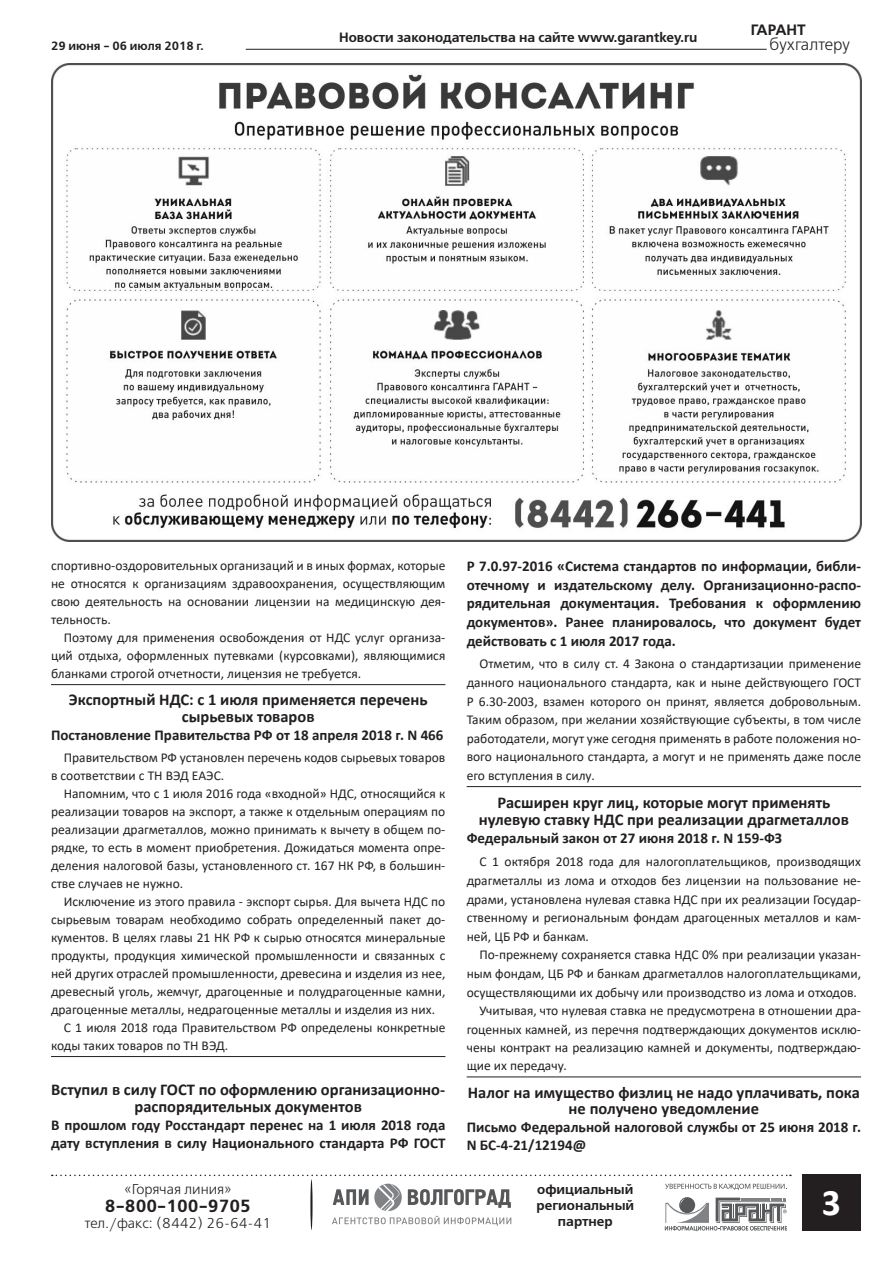
<style>
.page{position:relative;width:893px;height:1263px;background:#fff}
.page>*{position:absolute;margin:0;border:0;box-sizing:border-box;transform-origin:0 0}
.Текст_Маркированный{font:700 37.5px "Calibri";color:#fff}
.t1{font:700 17.55px "Free Set C";color:#231f20}
.Заголовок{font:700 16.5px/16.5px "Calibri";color:#231f20;text-align:center}
.t2{font:16.5px "Free Set C";letter-spacing:-.01em;color:#231f20}
.ПодЗаголовок{font:700 15px/18.6px "Calibri";color:#231f20}
.t3{font:700 15px "Free Set C";color:#231f20}
.t4{font:14.25px "Free Set C";color:#231f20}
.Текст{font:13.5px/18px "Calibri";color:#231f20;text-align:justify}
.текст_линейка{font:13.5px/18.6px "Calibri";color:#231f20;text-align:justify}
.t5{font:700 13.5px/16.2px "Free Set C";color:#231f20;text-align:center}
.t6{font:700 12px "Free Set C";color:#231f20}
</style>
<div class="page">
<hr style="left:246px;top:49px;width:521px;height:1px;background:#231f20">
<div style="left:802px;top:1174px;width:58px;height:57px;background:#231f20"></div>
<svg style="left:52px;top:1174px;width:739px;height:2px"></svg>
<hr style="left:310px;top:1179px;width:3px;height:51px;background:#231f20;border-radius:50%">
<svg style="left:332px;top:1184px;width:179px;height:42px"></svg>
<svg style="left:665px;top:1197px;width:122px;height:34px"></svg>
<svg style="left:665px;top:1184px;width:122px;height:6px"></svg>
<hr style="left:51px;top:684px;width:394px;height:1px;background:#231f20">
<hr style="left:51px;top:1056px;width:394px;height:1px;background:#231f20">
<hr style="left:467px;top:786px;width:394px;height:1px;background:#231f20">
<hr style="left:467px;top:1077px;width:394px;height:1px;background:#231f20">
<img style="left:51px;top:64px;width:810px;height:477px">
<p class="t6" style="left:51px;top:39px;width:154px">29 июня - 06 июля 2018 г.</p>
<p class="t5" style="left:339px;top:30px;width:360px">Новости законодательства на сайте www.garantkey.ru</p>
<p class="t3" style="left:751px;top:21px;width:57px">ГАРАНТ</p>
<p class="t2" style="left:770px;top:35px;width:82px">бухгалтеру</p>
<p class="Текст" style="left:51px;top:556px;width:396px">спортивно-оздоровительных организаций и в иных формах, которые не относятся к организациям здравоохранения, осуществляющим свою деятельность на основании лицензии на медицинскую дея&shy;тельность.</p>
<p class="текст_линейка" style="left:51px;top:628px;width:396px;line-height:18px;text-indent:13px">Поэтому для применения освобождения от НДС услуг организа&shy;ций отдыха, оформленных путевками (курсовками), являющимися бланками строгой отчетности, лицензия не требуется.</p>
<p class="Заголовок" style="left:69px;top:691px;width:360px">Экспортный НДС: с 1 июля применяется перечень сырьевых товаров</p>
<p class="ПодЗаголовок" style="left:51px;top:725px;width:394px">Постановление Правительства РФ от 18 апреля 2018 г. N 466</p>
<p class="Текст" style="left:51px;top:748px;width:396px;text-indent:13px">Правительством РФ установлен перечень кодов сырьевых товаров в соответствии с ТН ВЭД ЕАЭС.</p>
<p class="Текст" style="left:51px;top:784px;width:396px;text-indent:13px">Напомним, что с 1 июля 2016 года «входной» НДС, относящийся к реализации товаров на экспорт, а также к отдельным операциям по реализации драгметаллов, можно принимать к вычету в общем по&shy;рядке, то есть в момент приобретения. Дожидаться момента опре&shy;деления налоговой базы, установленного ст. 167 НК РФ, в большин&shy;стве случаев не нужно.</p>
<p class="Текст" style="left:51px;top:892px;width:396px;text-indent:13px">Исключение из этого правила - экспорт сырья. Для вычета НДС по сырьевым товарам необходимо собрать определенный пакет до&shy;кументов. В целях главы 21 НК РФ к сырью относятся минеральные продукты, продукция химической промышленности и связанных с ней других отраслей промышленности, древесина и изделия из нее, древесный уголь, жемчуг, драгоценные и полудрагоценные камни, драгоценные металлы, недрагоценные металлы и изделия из них.</p>
<p class="текст_линейка" style="left:51px;top:1018px;width:396px;line-height:18px;text-indent:13px">С 1 июля 2018 года Правительством РФ определены конкретные коды таких товаров по ТН ВЭД.</p>
<p class="Заголовок" style="left:51px;top:1081px;width:395px">Вступил в силу ГОСТ по оформлению организационно&shy;распорядительных документов</p>
<p class="ПодЗаголовок" style="left:51px;top:1115px;width:396px;line-height:18px">В прошлом году Росстандарт перенес на 1 июля 2018 года дату вступления в силу Национального стандарта РФ ГОСТ</p>
<p class="t4" style="left:124px;top:1180px;width:109px">«Горячая линия»</p>
<p class="t1" style="left:105px;top:1195px;width:148px">8-800-100-9705</p>
<p class="t4" style="left:85px;top:1215px;width:188px">тел./факс: (8442) 26-64-41</p>
<p class="ПодЗаголовок" style="left:467px;top:557px;width:396px;text-align:justify">Р 7.0.97-2016 «Система стандартов по информации, библи&shy;отечному и издательскому делу. Организационно-распо&shy;рядительная документация. Требования к оформлению документов». Ранее планировалось, что документ будет действовать с 1 июля 2017 года.</p>
<p class="текст_линейка" style="left:467px;top:654px;width:396px;text-indent:13px">Отметим, что в силу ст. 4 Закона о стандартизации применение данного национального стандарта, как и ныне действующего ГОСТ Р 6.30-2003, взамен которого он принят, является добровольным.<br>Таким образом, при желании хозяйствующие субъекты, в том числе работодатели, могут уже сегодня применять в работе положения но&shy;вого национального стандарта, а могут и не применять даже после его вступления в силу.</p>
<p class="Заголовок" style="left:479px;top:793px;width:371px;line-height:17.1px">Расширен круг лиц, которые могут применять нулевую ставку НДС при реализации драгметаллов</p>
<p class="ПодЗаголовок" style="left:467px;top:829px;width:317px">Федеральный закон от 27 июня 2018 г. N 159-ФЗ</p>
<p class="Текст" style="left:467px;top:852px;width:396px;line-height:18.6px;text-indent:13px">С 1 октября 2018 года для налогоплательщиков, производящих драгметаллы из лома и отходов без лицензии на пользование не&shy;драми, установлена нулевая ставка НДС при их реализации Государ&shy;ственному и региональным фондам драгоценных металлов и кам&shy;ней, ЦБ РФ и банкам.</p>
<p class="Текст" style="left:467px;top:945px;width:396px;line-height:18.6px;text-indent:13px">По-прежнему сохраняется ставка НДС 0% при реализации указан&shy;ным фондам, ЦБ РФ и банкам драгметаллов налогоплательщиками, осуществляющими их добычу или производство из лома и отходов.</p>
<p class="текст_линейка" style="left:467px;top:1001px;width:396px;text-indent:13px">Учитывая, что нулевая ставка не предусмотрена в отношении дра&shy;гоценных камней, из перечня подтверждающих документов исклю&shy;чены контракт на реализацию камней и документы, подтверждаю&shy;щие их передачу.</p>
<p class="Заголовок" style="left:468px;top:1083px;width:394px">Налог на имущество физлиц не надо уплачивать, пока не получено уведомление</p>
<p class="ПодЗаголовок" style="left:467px;top:1118px;width:396px;line-height:18px">Письмо Федеральной налоговой службы от 25 июня 2018 г.<br>N БС-4-21/12194@</p>
<p class="t5" style="left:536px;top:1181px;width:99px">официальный региональный партнер</p>
<p class="Текст_Маркированный" style="left:822px;top:1176px;width:21px">3</p>
</div>
